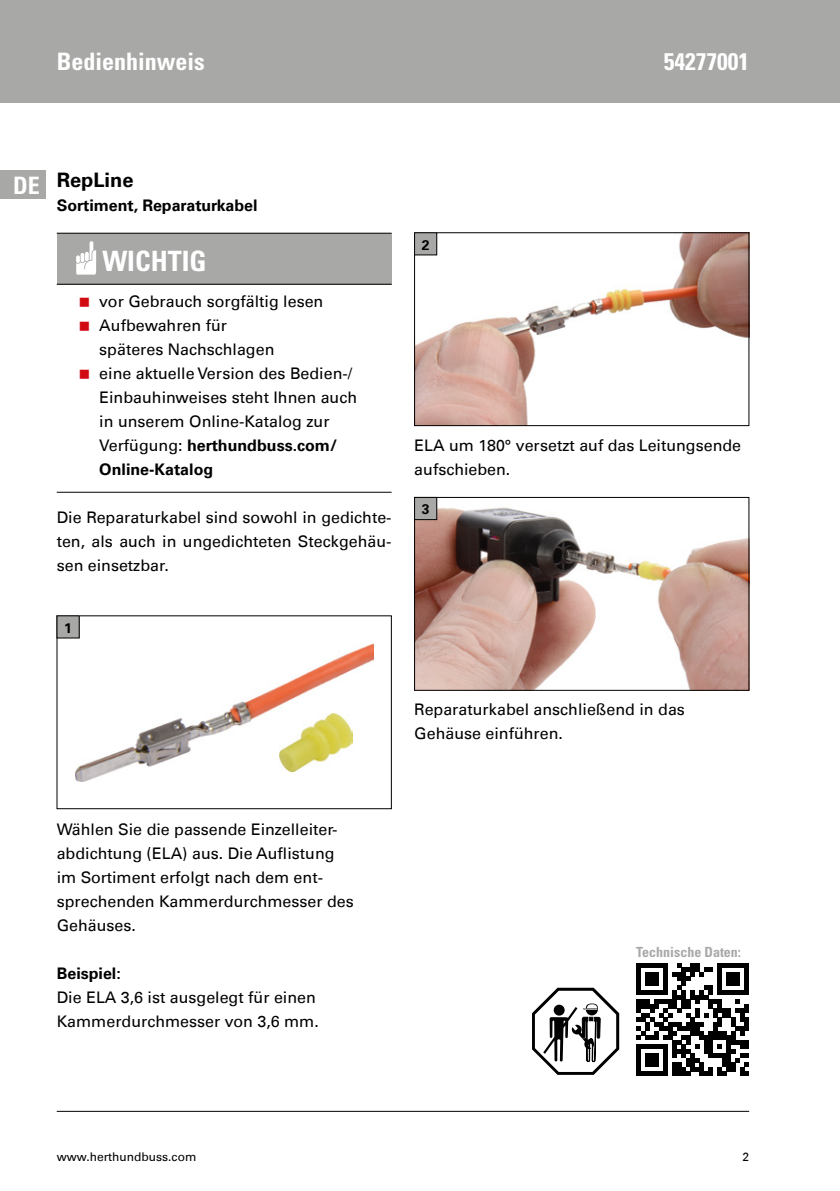
<style>
.page{position:relative;width:840px;height:1191px;background:#fff}
.page>*{position:absolute;margin:0;border:0;box-sizing:border-box;transform-origin:0 0}
.t1{font:700 condensed 28px "Univers";color:#fff}
.t2{font:700 condensed 24px "Univers";color:#fff}
.t3{font:700 20px "Univers Com 65";color:#000}
.t4{font:16px/24px "Univers Com 55 Roman";color:#000}
.t5{font:700 16px/24px "Univers Com 65";color:#000}
.t6{font:700 condensed 14px "Univers";color:#a8a8a7}
.t7{font:700 14px "Univers";color:#000}
.t8{font:12px "Univers Com 55 Roman";color:#000}
.s1{font-family:"Univers";font-stretch:condensed;font-size:24px;color:#fff}
.s2{font-family:"Univers Com 55 Roman";font-weight:400}
</style>
<div class="page">
<div style="left:0;top:0;width:839px;height:102px;background:#a8a8a7"></div>
<hr style="left:57px;top:1111px;width:691px;height:1px;background:#000">
<div style="left:0;top:170px;width:45px;height:28px;background:#a8a8a7"></div>
<div style="left:57px;top:233px;width:334px;height:51px;background:#a8a8a7"></div>
<hr style="left:57px;top:233px;width:334px;height:1px;background:#000">
<hr style="left:57px;top:284px;width:334px;height:1px;background:#000">
<hr style="left:57px;top:492px;width:334px;height:1px;background:#000">
<svg style="left:76px;top:241px;width:20px;height:34px"></svg>
<img style="left:75px;top:643px;width:298px;height:138px">
<div style="left:57px;top:615px;width:334px;height:194px;border:1px solid #000"></div>
<div style="left:57px;top:616px;width:22px;height:22px;background:#a8a8a7"></div>
<div style="left:57px;top:615px;width:22px;height:23px;border:1px solid #000"></div>
<img style="left:279px;top:713px;width:74px;height:58px">
<img style="left:416px;top:234px;width:330px;height:190px">
<div style="left:414px;top:232px;width:334px;height:194px;border:1px solid #000"></div>
<div style="left:414px;top:233px;width:22px;height:22px;background:#a8a8a7"></div>
<div style="left:414px;top:232px;width:23px;height:23px;border:1px solid #000"></div>
<img style="left:416px;top:499px;width:330px;height:189px">
<div style="left:414px;top:497px;width:334px;height:193px;border:1px solid #000"></div>
<div style="left:414px;top:497px;width:22px;height:22px;background:#a8a8a7"></div>
<div style="left:414px;top:497px;width:23px;height:23px;border:1px solid #000"></div>
<svg style="left:636px;top:963px;width:112px;height:113px"></svg>
<svg style="left:532px;top:987px;width:87px;height:87px"></svg>
<h2 class="t2" style="left:57px;top:47px;width:150px">Bedienhinweis</h2>
<h2 class="t2" style="left:663px;top:47px;width:87px">54277001</h2>
<p class="t3" style="left:13px;top:168px;width:122px"><span class="s1">DE</span> RepLine</p>
<p class="t5" style="left:57px;top:193px;width:202px">Sortiment, Reparaturkabel</p>
<h1 class="t1" style="left:102px;top:244px;width:106px">WICHTIG</h1>
<p class="t4" style="left:99px;top:289px;width:259px">vor Gebrauch sorgfältig lesen<br>Aufbewahren für<br>späteres Nachschlagen<br>eine aktuelle Version des Bedien-/<br>Einbauhinweises steht Ihnen auch in unserem Online-Katalog zur</p>
<p class="t5" style="left:99px;top:433px;width:239px"><span class="s2">Verfügung:</span> herthundbuss.com/<br>Online-Katalog</p>
<p class="t4" style="left:57px;top:505px;width:336px;text-align:justify">Die Reparaturkabel sind sowohl in gedichte&shy;ten, als auch in ungedichteten Steckgehäu&shy;sen einsetzbar.</p>
<p class="t7" style="left:64px;top:618px;width:9px">1</p>
<p class="t7" style="left:421px;top:236px;width:9px">2</p>
<p class="t4" style="left:414px;top:433px;width:328px">ELA um 180° versetzt auf das Leitungsende aufschieben.</p>
<p class="t7" style="left:421px;top:500px;width:9px">3</p>
<p class="t4" style="left:414px;top:697px;width:272px">Reparaturkabel anschließend in das<br>Gehäuse einführen.</p>
<p class="t4" style="left:57px;top:817px;width:298px">Wählen Sie die passende Einzelleiter&shy;abdichtung (ELA) aus. Die Auflistung im Sortiment erfolgt nach dem ent&shy;sprechenden Kammerdurchmesser des<br>Gehäuses.</p>
<p class="t5" style="left:57px;top:961px;width:66px">Beispiel:</p>
<p class="t4" style="left:57px;top:985px;width:263px">Die ELA 3,6 ist ausgelegt für einen<br>Kammerdurchmesser von 3,6 mm.</p>
<p class="t6" style="left:636px;top:943px;width:106px">Technische Daten:</p>
<p class="t8" style="left:57px;top:1149px;width:141px">www.herthundbuss.com</p>
<p class="t8" style="left:742px;top:1149px;width:8px">2</p>
</div>
